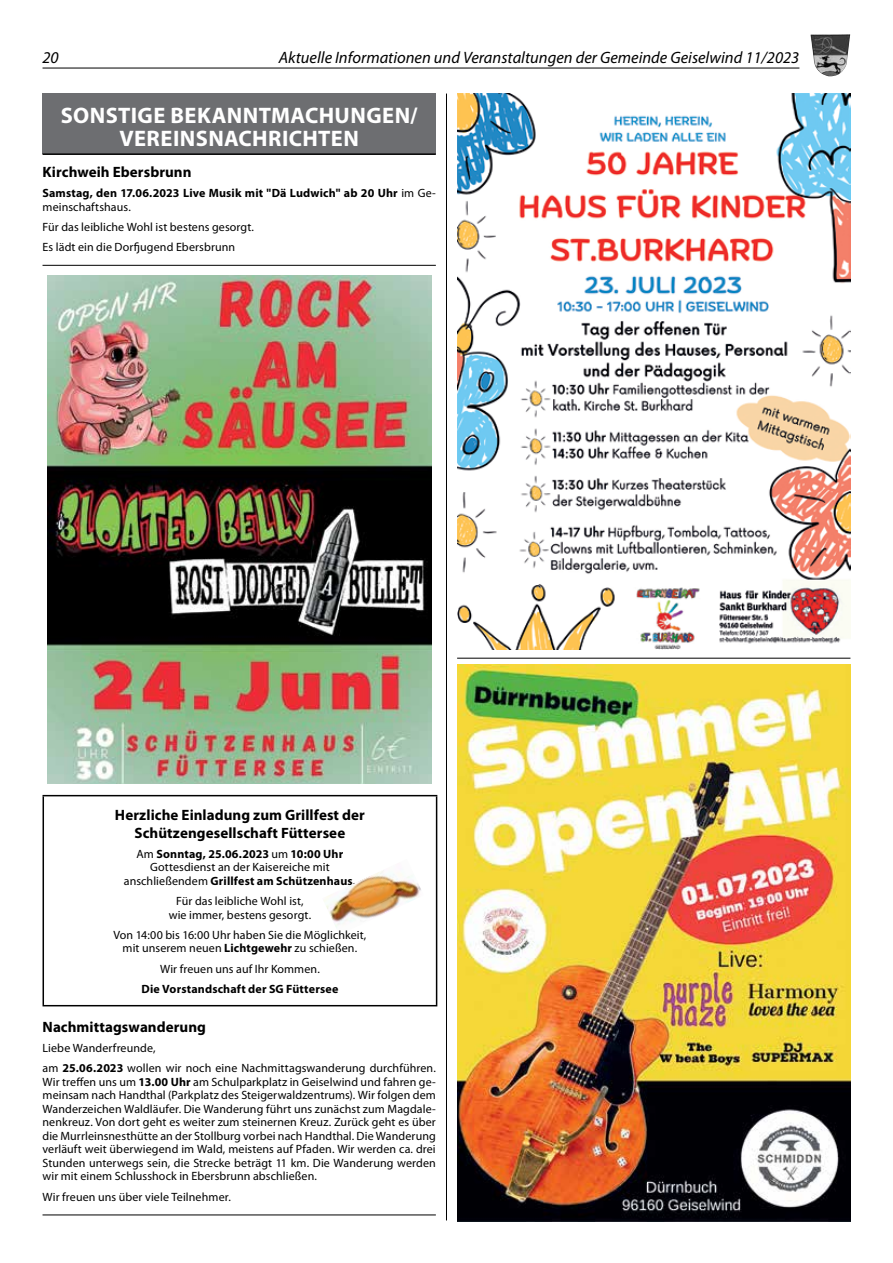
<style>
.page{position:relative;width:893px;height:1263px;background:#fff}
.page>*{position:absolute;margin:0;border:0;box-sizing:border-box;transform-origin:0 0}
.t1{font:700 22.5px/22.5px "Myriad Pro";letter-spacing:.02em;color:#fff;text-align:center}
.t2{font:italic 16.5px "Myriad Pro";color:#000}
.t3{font:700 15px/18px "Myriad Pro";letter-spacing:.005em;color:#000;text-align:center}
.t4{font:12px/13.5px "Myriad Pro";letter-spacing:.01em;color:#000}
.t5{font:700 12px/13.5px "Myriad Pro";letter-spacing:.01em;color:#000}
.s1{font-weight:400}
.s2{font-weight:700}
</style>
<div class="page">
<hr style="left:446px;top:94px;width:1px;height:1126px;background:#000">
<div style="left:43px;top:94px;width:393px;height:60px;background:#6d6e71"></div>
<hr style="left:43px;top:153px;width:393px;height:2px;background:#000">
<hr style="left:43px;top:265px;width:393px;height:1px;background:#000">
<hr style="left:43px;top:1214px;width:393px;height:1px;background:#000">
<img style="left:47px;top:275px;width:384px;height:509px">
<hr style="left:43px;top:795px;width:394px;height:1px;background:#000">
<hr style="left:43px;top:796px;width:1px;height:209px;background:#000">
<hr style="left:436px;top:796px;width:1px;height:209px;background:#000">
<hr style="left:43px;top:1005px;width:394px;height:1px;background:#000">
<img style="left:324px;top:870px;width:97px;height:58px">
<hr style="left:457px;top:658px;width:393px;height:1px;background:#000">
<img style="left:457px;top:94px;width:394px;height:556px">
<img style="left:457px;top:665px;width:394px;height:557px">
<hr style="left:43px;top:68px;width:756px;height:1px;background:#000">
<img style="left:810px;top:34px;width:40px;height:42px">
<h2 class="t2" style="left:43px;top:48px;width:18px">20</h2>
<h2 class="t2" style="left:279px;top:48px;width:522px">Aktuelle Informationen und Veranstaltungen der Gemeinde Geiselwind 11/2023</h2>
<h1 class="t1" style="left:61px;top:104px;width:358px">SONSTIGE BEKANNTMACHUNGEN/<br>VEREINSNACHRICHTEN</h1>
<p class="t3" style="left:43px;top:162px;width:151px">Kirchweih Ebersbrunn</p>
<p class="t5" style="left:43px;top:186px;width:395px">Samstag, den 17.06.2023 Live Musik mit "Dä Ludwich" ab 20 Uhr <span class="s1">im Ge&shy;meinschaftshaus.</span></p>
<p class="t4" style="left:43px;top:216px;width:213px;line-height:20.2px">Für das leibliche Wohl ist bestens gesorgt.<br>Es lädt ein die Dorfjugend Ebersbrunn</p>
<p class="t3" style="left:115px;top:805px;width:251px">Herzliche Einladung zum Grillfest der<br>Schützengesellschaft Füttersee</p>
<p class="t5" style="left:124px;top:847px;width:234px;text-align:center"><span class="s1">Am</span> Sonntag, 25.06.2023 <span class="s1">um</span> 10:00 Uhr<br><span class="s1">Gottesdienst an der Kaisereiche mit anschließendem</span> Grillfest am Schützenhaus.</p>
<p class="t4" style="left:169px;top:894px;width:144px;text-align:center">Für das leibliche Wohl ist, wie immer, bestens gesorgt.</p>
<p class="t4" style="left:113px;top:928px;width:255px;text-align:center">Von 14:00 bis 16:00 Uhr haben Sie die Möglichkeit, mit unserem neuen <span class="s2">Lichtgewehr</span> zu schießen.</p>
<p class="t4" style="left:160px;top:962px;width:161px">Wir freuen uns auf Ihr Kommen.</p>
<p class="t5" style="left:142px;top:982px;width:198px">Die Vorstandschaft der SG Füttersee</p>
<p class="t3" style="left:43px;top:1017px;width:165px">Nachmittagswanderung</p>
<p class="t4" style="left:43px;top:1038px;width:395px;line-height:20.2px">Liebe Wanderfreunde,<br>am <span class="s2">25.06.2023</span> wollen wir noch eine Nachmittagswanderung durchführen.</p>
<p class="t4" style="left:43px;top:1075px;width:395px;text-align:justify">Wir treffen uns um <span class="s2">13.00 Uhr</span> am Schulparkplatz in Geiselwind und fahren ge&shy;meinsam nach Handthal (Parkplatz des Steigerwaldzentrums). Wir folgen dem Wanderzeichen Waldläufer. Die Wanderung führt uns zunächst zum Magdale&shy;nenkreuz. Von dort geht es weiter zum steinernen Kreuz. Zurück geht es über die Murrleinsnesthütte an der Stollburg vorbei nach Handthal. Die Wanderung verläuft weit überwiegend im Wald, meistens auf Pfaden. Wir werden ca. drei Stunden unterwegs sein, die Strecke beträgt 11 km. Die Wanderung werden wir mit einem Schlusshock in Ebersbrunn abschließen.</p>
<p class="t4" style="left:43px;top:1190px;width:190px">Wir freuen uns über viele Teilnehmer.</p>
</div>
